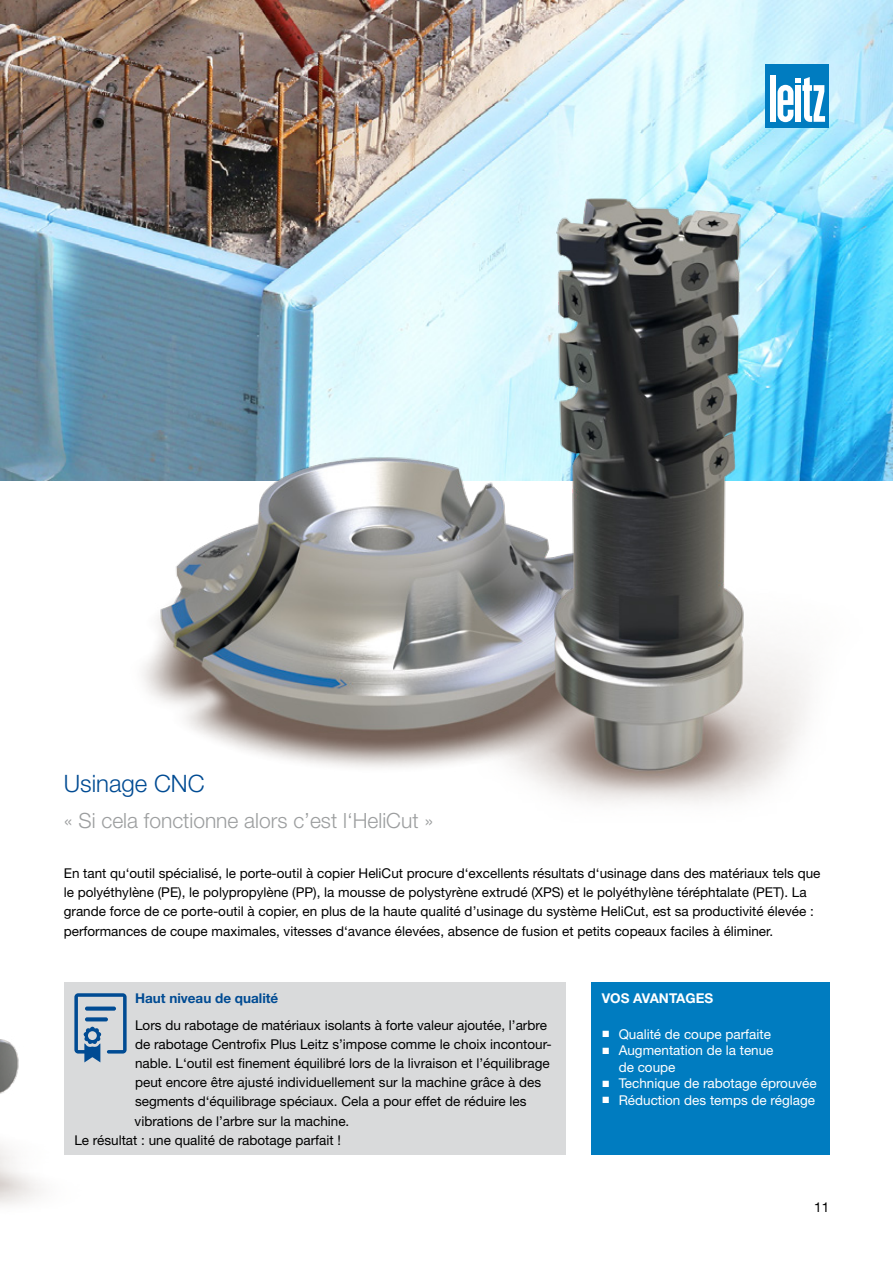
<style>
.page{position:relative;width:893px;height:1263px;background:#fff}
.page>*{position:absolute;margin:0;border:0;box-sizing:border-box;transform-origin:0 0}
.t1{font:300 24px "Helvetica Neue LT Pro";color:#004b93}
.t2{font:300 21px "Helvetica Neue LT Pro";color:#9c9e9f}
.t3{font:13.5px/19.2px "Helvetica Neue LT Pro";color:#000}
.t4{font:13.5px/16.5px "Helvetica Neue LT Pro";color:#fff}
.t5{font:700 13.5px "Helvetica Neue LT Pro";color:#004b93}
.t6{font:700 13.5px "Helvetica Neue LT Pro";color:#fff}
.s1{font-family:"Arial"}
</style>
<div class="page">
<img style="left:0;top:480px;width:168px;height:725px">
<img style="left:0;top:0;width:893px;height:480px">
<div style="left:765px;top:64px;width:64px;height:64px;background:#007cc0"></div>
<div style="left:770px;top:75px;width:6px;height:47px;background:#fff"></div>
<svg style="left:777px;top:77px;width:48px;height:45px"></svg>
<div style="left:591px;top:983px;width:238px;height:172px;background:#007cc0"></div>
<div style="left:64px;top:983px;width:502px;height:172px;background:#d9dadb"></div>
<svg style="left:74px;top:993px;width:53px;height:69px"></svg>
<svg style="left:85px;top:1017px;width:23px;height:4px"></svg>
<div style="left:85px;top:1006px;width:31px;height:5px;background:#004b93;border-radius:2px"></div>
<img style="left:86px;top:292px;width:216px;height:600px">
<img style="left:302px;top:130px;width:591px;height:673px">
<h1 class="t1" style="left:64px;top:769px;width:142px">Usinage CNC</h1>
<h2 class="t2" style="left:64px;top:808px;width:371px">« Si cela fonctionne alors c’est l‘HeliCut »</h2>
<p class="t3" style="left:64px;top:863px;width:758px">En tant qu‘outil spécialisé, le porte-outil à copier HeliCut procure d‘excellents résultats d‘usinage dans des matériaux tels que le polyéthylène (PE), le polypropylène (PP), la mousse de polystyrène extrudé (XPS) et le polyéthylène téréphtalate (PET). La grande force de ce porte-outil à copier, en plus de la haute qualité d’usinage du système HeliCut, est sa productivité élevée : performances de coupe maximales, vitesses d‘avance élevées, absence de fusion et petits copeaux faciles à éliminer.</p>
<p class="t5" style="left:135px;top:990px;width:145px">Haut niveau de qualité</p>
<p class="t3" style="left:135px;top:1015px;width:413px">Lors du rabotage de matériaux isolants à forte valeur ajoutée, l’arbre</p>
<p class="t3" style="left:135px;top:1034px;width:418px">de rabotage Centrofix Plus Leitz s’impose comme le choix incontour-</p>
<p class="t3" style="left:135px;top:1053px;width:416px">nable. L‘outil est finement équilibré lors de la livraison et l’équilibrage</p>
<p class="t3" style="left:135px;top:1072px;width:408px">peut encore être ajusté individuellement sur la machine grâce à des</p>
<p class="t3" style="left:135px;top:1092px;width:393px">segments d‘équilibrage spéciaux. Cela a pour effet de réduire les</p>
<p class="t3" style="left:135px;top:1111px;width:216px">vibrations de l’arbre sur la machine.</p>
<p class="t3" style="left:74px;top:1130px;width:268px">Le résultat : une qualité de rabotage parfait !</p>
<p class="t6" style="left:602px;top:990px;width:113px">VOS AVANTAGES</p>
<p class="t4" style="left:602px;top:1025px;width:171px"><span class="s1">■</span> Qualité de coupe parfaite</p>
<p class="t4" style="left:619px;top:1042px;width:156px;text-indent:-17px"><span class="s1">■</span> Augmentation de la tenue de coupe</p>
<p class="t4" style="left:602px;top:1075px;width:217px"><span class="s1">■</span> Technique de rabotage éprouvée</p>
<p class="t4" style="left:602px;top:1091px;width:215px"><span class="s1">■</span> Réduction des temps de réglage</p>
<p class="t3" style="left:814px;top:1197px;width:17px">11</p>
</div>
